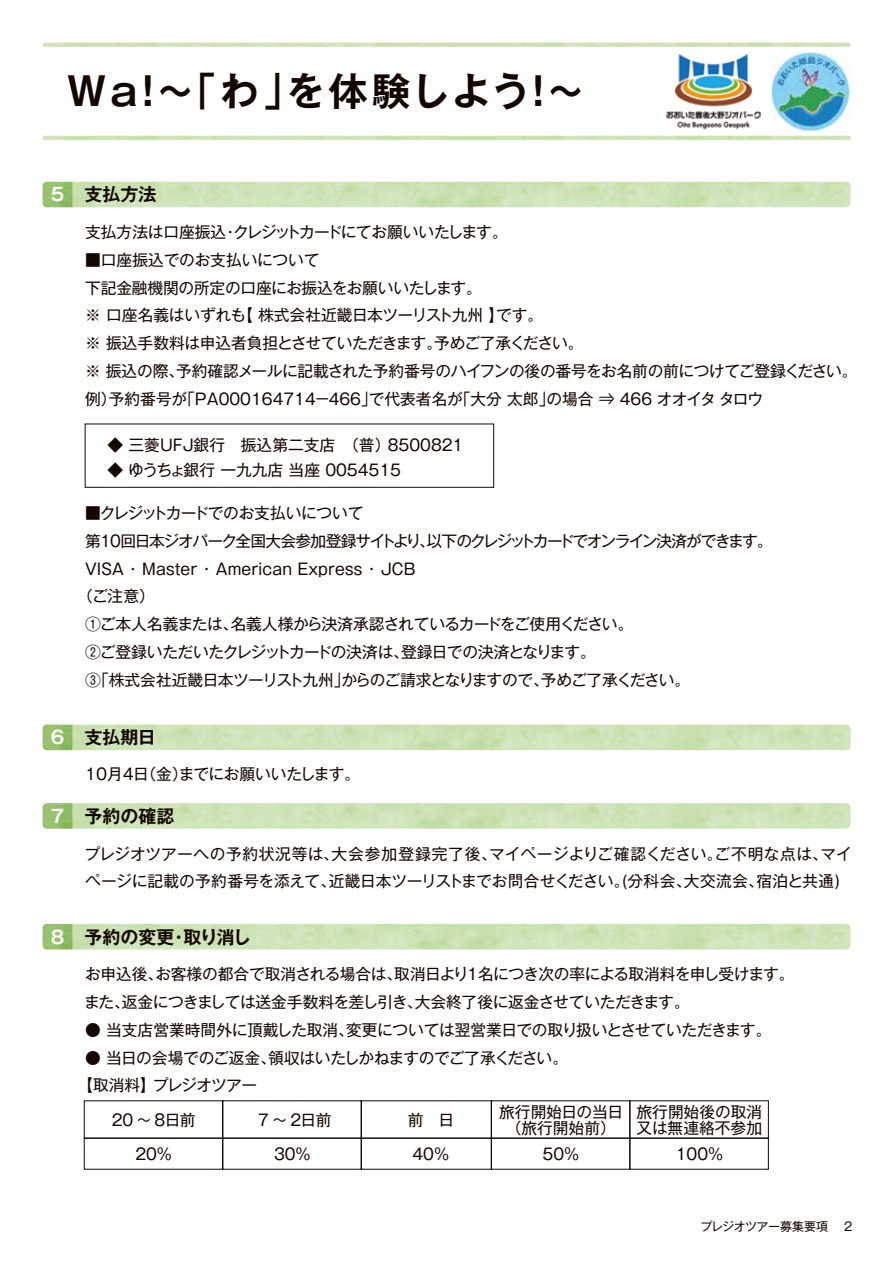
<style>
.page{position:relative;width:893px;height:1263px;background:#fff}
.page>*{position:absolute;margin:0;border:0;box-sizing:border-box;transform-origin:0 0}
.t1{font:700 39px "Gothic MB101 Pro De";letter-spacing:.055em;color:#140700}
.t2{font:700 18px "Gothic MB101 Pro De";color:#140700}
.t3{font:15.75px/27.8px "Gothic MB101 Pro";letter-spacing:-.02em;color:#140700}
.t4{font:15.75px/27.8px "Gothic MB101 Pro";letter-spacing:.015em;color:#140700}
.t5{font:15.75px "Gothic MB101 Pro";letter-spacing:-.05em;color:#140700}
.t6{font:15.75px/16.5px "Gothic MB101 Pro";color:#140700;text-align:center}
.t7{font:15.75px "Gothic MB101 Pro";letter-spacing:-.08em;color:#140700}
.t8{font:15.75px "Gothic MB101 Pro";letter-spacing:-.04em;color:#140700}
.t9{font:15.75px "Gothic MB101 Pro";letter-spacing:-.405em;color:#140700}
.t10{font:15.75px "Gothic MB101 Pro";letter-spacing:-.07em;color:#140700}
.t11{font:12px "Gothic MB101 Pro";letter-spacing:-.03em;color:#140700}
.s1{color:#fff}
</style>
<div class="page">
<img style="left:770px;top:51px;width:81px;height:81px">
<img style="left:660px;top:42px;width:107px;height:94px">
<hr style="left:43px;top:136px;width:807px;height:4px;background:#cde3b4;border-radius:2px">
<svg style="left:43px;top:43px;width:807px;height:4px;fill:#cee3b6"></svg>
<svg style="left:43px;top:803px;width:807px;height:26px;fill:#cfe3b8"></svg>
<svg style="left:43px;top:803px;width:29px;height:26px"></svg>
<svg style="left:43px;top:924px;width:807px;height:25px;fill:#cee3b7"></svg>
<svg style="left:43px;top:924px;width:29px;height:25px"></svg>
<svg style="left:43px;top:182px;width:807px;height:25px;fill:#cee3b7"></svg>
<svg style="left:43px;top:182px;width:29px;height:25px"></svg>
<svg style="left:43px;top:725px;width:807px;height:25px;fill:#cee3b7"></svg>
<svg style="left:43px;top:725px;width:29px;height:25px"></svg>
<div style="left:84px;top:1138px;width:139px;height:31px;background:#fff;border:1px solid #140700"></div>
<div style="left:222px;top:1138px;width:140px;height:31px;background:#fff;border:1px solid #140700"></div>
<div style="left:361px;top:1138px;width:131px;height:31px;background:#fff;border:1px solid #140700"></div>
<div style="left:491px;top:1138px;width:139px;height:31px;background:#fff;border:1px solid #140700"></div>
<div style="left:629px;top:1138px;width:140px;height:31px;background:#fff;border:1px solid #140700"></div>
<div style="left:85px;top:424px;width:409px;height:64px;background:#fff;border:1px solid #140700"></div>
<h1 class="t1" style="left:67px;top:59px;width:519px">Wa!～「わ」を体験しよう！～</h1>
<p class="t2" style="left:51px;top:180px;width:107px"><span class="s1">5</span> 支払方法</p>
<p class="t3" style="left:85px;top:216px;width:424px">支払方法は口座振込・クレジットカードにてお願いいたします。</p>
<p class="t3" style="left:85px;top:244px;width:774px">■口座振込でのお支払いについて<br>下記金融機関の所定の口座にお振込をお願いいたします。<br>※ 口座名義はいずれも【 株式会社近畿日本ツーリスト九州 】です。<br>※ 振込手数料は申込者負担とさせていただきます。予めご了承ください。<br>※ 振込の際、予約確認メールに記載された予約番号のハイフンの後の番号をお名前の前につけてご登録ください。例）予約番号が「PA000164714－466」で代表者名が「大分 太郎」の場合 ⇒ 466 オオイタ タロウ</p>
<p class="t6" style="left:108px;top:435px;width:357px">◆ 三菱UFJ銀行　振込第二支店　（普）8500821</p>
<p class="t6" style="left:108px;top:459px;width:295px">◆ ゆうちょ銀行 一九九店 当座 0054515</p>
<p class="t3" style="left:85px;top:497px;width:280px">■クレジットカードでのお支払いについて</p>
<p class="t7" style="left:85px;top:528px;width:689px">第10回日本ジオパーク全国大会参加登録サイトより、以下のクレジットカードでオンライン決済ができます。</p>
<p class="t9" style="left:83px;top:556px;width:336px">ＶＩＳＡ ・ Ｍａｓｔｅｒ ・ Ａｍｅｒｉｃａｎ Ｅｘｐｒｅｓｓ ・ ＪＣＢ</p>
<p class="t3" style="left:77px;top:580px;width:79px">（ご注意）</p>
<p class="t8" style="left:85px;top:611px;width:550px">①ご本人名義または、名義人様から決済承認されているカードをご使用ください。</p>
<p class="t5" style="left:85px;top:639px;width:512px">②ご登録いただいたクレジットカードの決済は、登録日での決済となります。</p>
<p class="t5" style="left:85px;top:667px;width:607px">③「株式会社近畿日本ツーリスト九州」からのご請求となりますので、予めご了承ください。</p>
<p class="t2" style="left:51px;top:722px;width:107px"><span class="s1">6</span> 支払期日</p>
<p class="t10" style="left:83px;top:761px;width:279px">１０月４日（金）までにお願いいたします。</p>
<p class="t2" style="left:51px;top:801px;width:161px"><span class="s1">7</span> 予約の確認　　</p>
<p class="t4" style="left:84px;top:837px;width:769px">プレジオツアーへの予約状況等は、大会参加登録完了後、マイページよりご確認ください。ご不明な点は、マイページに記載の予約番号を添えて、近畿日本ツーリストまでお問合せください。(分科会、大交流会、宿泊と共通)</p>
<p class="t2" style="left:51px;top:922px;width:201px"><span class="s1">8</span> 予約の変更・取り消し</p>
<p class="t3" style="left:84px;top:958px;width:712px">お申込後、お客様の都合で取消される場合は、取消日より1名につき次の率による取消料を申し受けます。また、返金につきましては送金手数料を差し引き、大会終了後に返金させていただきます。</p>
<p class="t3" style="left:85px;top:1014px;width:688px">● 当支店営業時間外に頂戴した取消、変更については翌営業日での取り扱いとさせていただきます。</p>
<p class="t3" style="left:77px;top:1041px;width:492px;text-indent:8px">● 当日の会場でのご返金、領収はいたしかねますのでご了承ください。【取消料】プレジオツアー</p>
<p class="t3" style="left:112px;top:1100px;width:85px;line-height:34.2px;text-align:center">20 ～ 8日前<br>20％</p>
<p class="t3" style="left:258px;top:1100px;width:75px;line-height:34.2px;text-align:center">7～2日前<br>30％</p>
<p class="t3" style="left:408px;top:1100px;width:48px;line-height:34.2px;text-align:center">前　日<br>40％</p>
<p class="t6" style="left:499px;top:1101px;width:125px">旅行開始日の当日（旅行開始前）</p>
<p class="t3" style="left:543px;top:1138px;width:38px">50％</p>
<p class="t6" style="left:636px;top:1101px;width:127px;text-align:left">旅行開始後の取消又は無連絡不参加</p>
<p class="t3" style="left:676px;top:1138px;width:49px">100％</p>
<p class="t11" style="left:700px;top:1216px;width:153px">プレジオツアー募集要項 　2</p>
</div>
